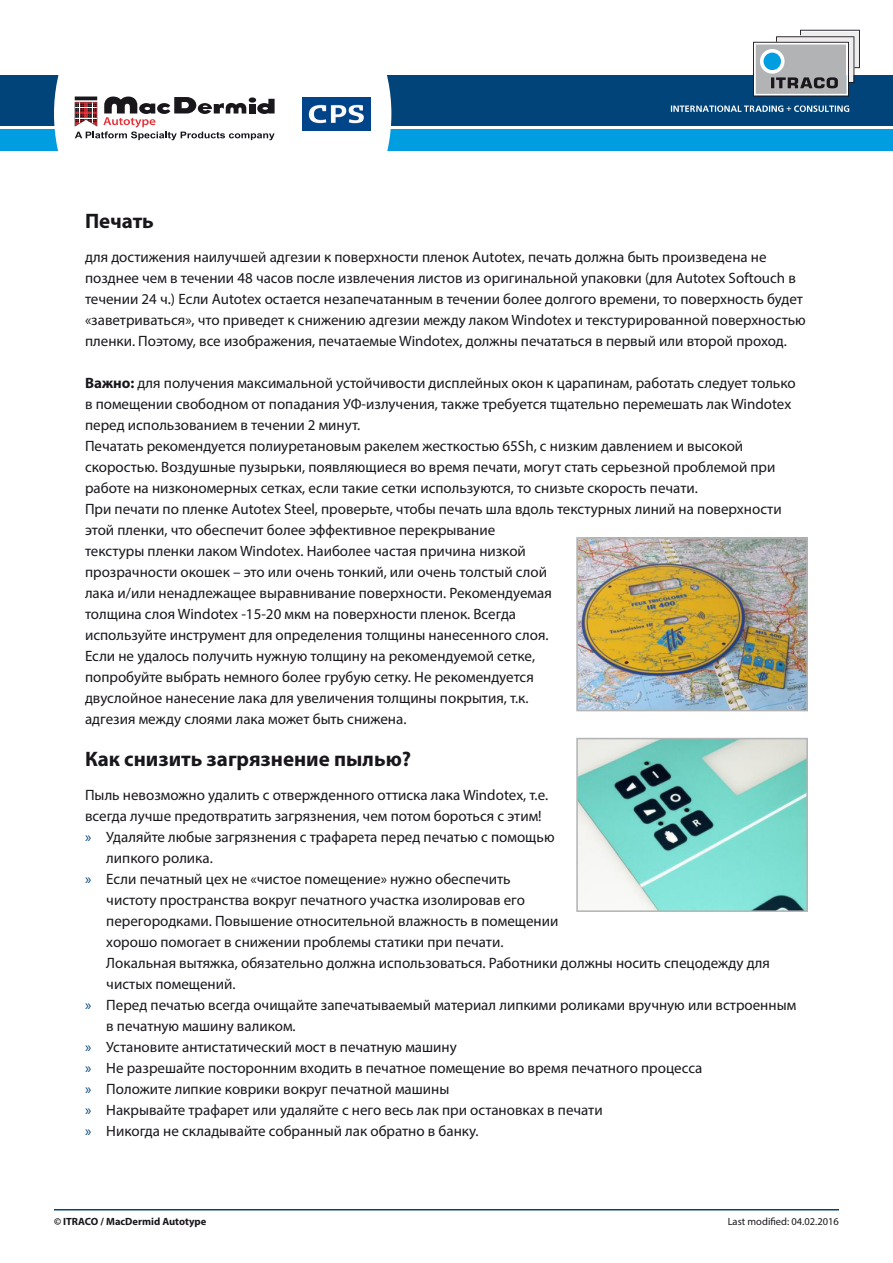
<style>
.page{position:relative;width:893px;height:1263px;background:#fff}
.page>*{position:absolute;margin:0;border:0;box-sizing:border-box;transform-origin:0 0}
.t1{font:700 21px "Myriad Pro";color:#1a171c}
.t2{font:15px/21px "Myriad Pro";color:#1a171c}
.t3{font:700 10.5px "Myriad Pro";color:#1a171c}
.t4{font:10.5px "Myriad Pro";color:#1a171c}
.s1{font-weight:700}
.s2{color:#00447a}
</style>
<div class="page">
<div style="left:0;top:129px;width:893px;height:22px;background:#009ee0"></div>
<div style="left:0;top:75px;width:893px;height:51px;background:#00447a"></div>
<svg style="left:671px;top:105px;width:178px;height:7px"></svg>
<svg style="left:753px;top:30px;width:107px;height:67px;background:#a7afb5"></svg>
<hr style="left:54px;top:1209px;width:785px;height:1px;background:#00447a">
<div style="left:54px;top:75px;width:337px;height:76px;background:#fff"></div>
<svg style="left:75px;top:97px;width:200px;height:43px;background:#bdb5b7"></svg>
<img style="left:302px;top:98px;width:68px;height:32px">
<img style="left:579px;top:540px;width:226px;height:168px">
<div style="left:576px;top:537px;width:232px;height:174px;border:2px solid #b1b3b4"></div>
<img style="left:579px;top:741px;width:226px;height:168px">
<div style="left:576px;top:738px;width:232px;height:174px;border:2px solid #b1b3b4"></div>
<h1 class="t1" style="left:85px;top:208px;width:70px">Печать</h1>
<p class="t2" style="left:85px;top:246px;width:722px">для достижения наилучшей адгезии к поверхности пленок Autotex, печать должна быть произведена не позднее чем в течении 48 часов после извлечения листов из оригинальной упаковки (для Autotex Softouch в течении 24 ч.) Если Autotex остается незапечатанным в течении более долгого времени, то поверхность будет «заветриваться», что приведет к снижению адгезии между лаком Windotex и текстурированной поверхностью пленки. Поэтому, все изображения, печатаемые Windotex, должны печататься в первый или второй проход.</p>
<p class="t2" style="left:85px;top:372px;width:712px"><span class="s1">Важно:</span> для получения максимальной устойчивости дисплейных окон к царапинам, работать следует только в помещении свободном от попадания УФ-излучения, также требуется тщательно перемешать лак Windotex перед использованием в течении 2 минут.<br>Печатать рекомендуется полиуретановым ракелем жесткостью 65Sh, с низким давлением и высокой скоростью. Воздушные пузырьки, появляющиеся во время печати, могут стать серьезной проблемой при работе на низкономерных сетках, если такие сетки используются, то снизьте скорость печати.<br>При печати по пленке Autotex Steel, проверьте, чтобы печать шла вдоль текстурных линий на поверхности этой пленки, что обеспечит более эффективное перекрывание<br>текстуры пленки лаком Windotex. Наиболее частая причина низкой<br>прозрачности окошек – это или очень тонкий, или очень толстый слой<br>лака и/или ненадлежащее выравнивание поверхности. Рекомендуемая<br>толщина слоя Windotex -15-20 мкм на поверхности пленок. Всегда<br>используйте инструмент для определения толщины нанесенного слоя.<br>Если не удалось получить нужную толщину на рекомендуемой сетке,<br>попробуйте выбрать немного более грубую сетку. Не рекомендуется<br>двуслойное нанесение лака для увеличения толщины покрытия, т.к.<br>адгезия между слоями лака может быть снижена.</p>
<h1 class="t1" style="left:85px;top:745px;width:328px">Как снизить загрязнение пылью?</h1>
<p class="t2" style="left:85px;top:784px;width:465px">Пыль невозможно удалить с отвержденного оттиска лака Windotex, т.е.</p>
<p class="t2" style="left:85px;top:805px;width:458px">всегда лучше предотвратить загрязнения, чем потом бороться с этим!</p>
<p class="t2" style="left:85px;top:826px;width:471px"><span class="s2">»</span> Удаляйте любые загрязнения с трафарета перед печатью с помощью</p>
<p class="t2" style="left:106px;top:847px;width:108px">липкого ролика.</p>
<p class="t2" style="left:85px;top:868px;width:427px"><span class="s2">»</span> Если печатный цех не «чистое помещение» нужно обеспечить</p>
<p class="t2" style="left:106px;top:889px;width:420px">чистоту пространства вокруг печатного участка изолировав его</p>
<p class="t2" style="left:106px;top:910px;width:454px">перегородками. Повышение относительной влажность в помещении</p>
<p class="t2" style="left:106px;top:931px;width:399px">хорошо помогает в снижении проблемы статики при печати.</p>
<p class="t2" style="left:106px;top:952px;width:665px">Локальная вытяжка, обязательно должна использоваться. Работники должны носить спецодежду для</p>
<p class="t2" style="left:106px;top:973px;width:131px">чистых помещений.</p>
<p class="t2" style="left:85px;top:994px;width:713px"><span class="s2">»</span> Перед печатью всегда очищайте запечатываемый материал липкими роликами вручную или встроенным</p>
<p class="t2" style="left:106px;top:1015px;width:191px">в печатную машину валиком.</p>
<p class="t2" style="left:85px;top:1036px;width:373px"><span class="s2">»</span> Установите антистатический мост в печатную машину</p>
<p class="t2" style="left:85px;top:1057px;width:619px"><span class="s2">»</span> Не разрешайте посторонним входить в печатное помещение во время печатного процесса</p>
<p class="t2" style="left:85px;top:1078px;width:366px"><span class="s2">»</span> Положите липкие коврики вокруг печатной машины</p>
<p class="t2" style="left:85px;top:1099px;width:519px"><span class="s2">»</span> Накрывайте трафарет или удаляйте с него весь лак при остановках в печати</p>
<p class="t2" style="left:85px;top:1120px;width:395px"><span class="s2">»</span> Никогда не складывайте собранный лак обратно в банку.</p>
<p class="t3" style="left:54px;top:1215px;width:154px">© ITRACO / MacDermid Autotype</p>
<p class="t4" style="left:728px;top:1215px;width:113px">Last modified: 04.02.2016</p>
</div>
